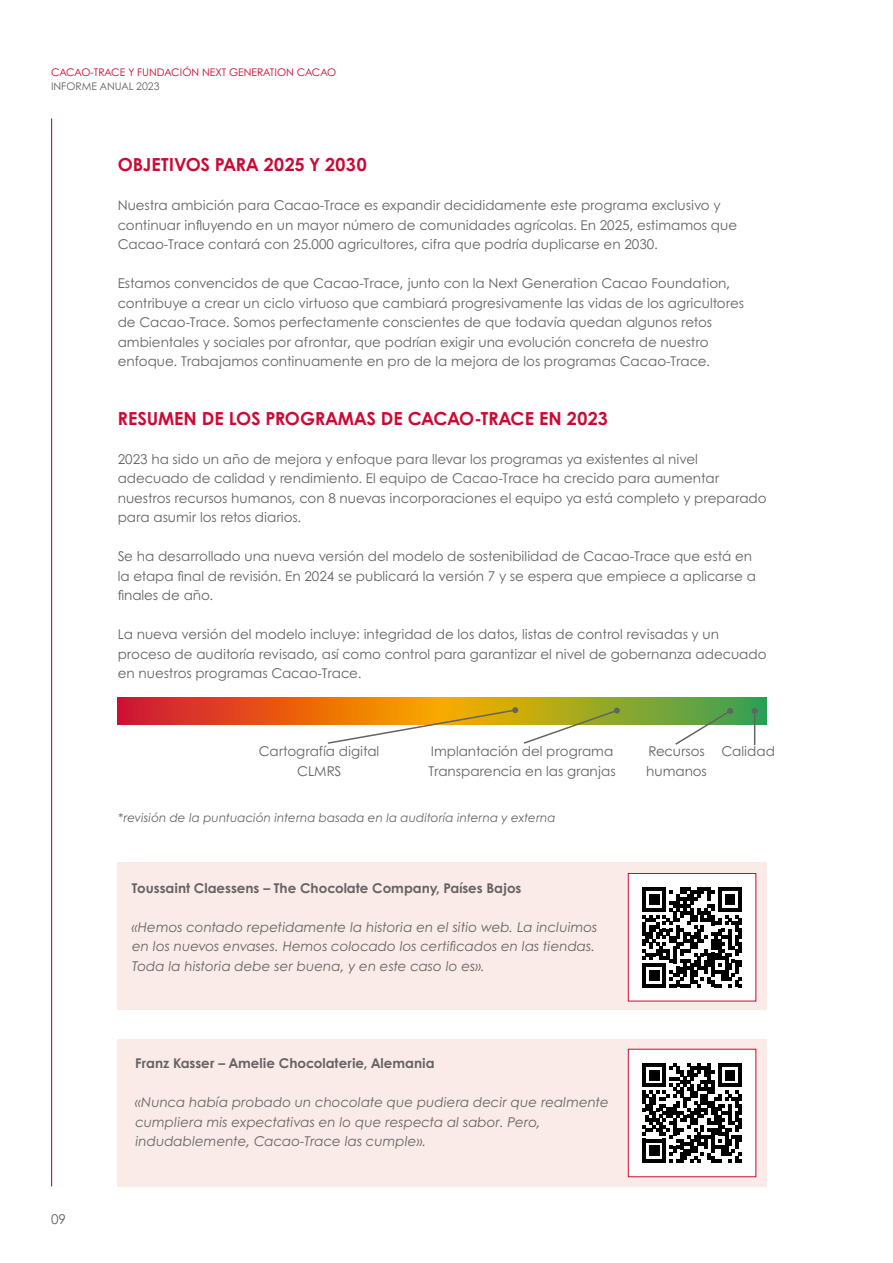
<style>
.page{position:relative;width:893px;height:1263px;background:#fff}
.page>*{position:absolute;margin:0;border:0;box-sizing:border-box;transform-origin:0 0}
.t1{font:700 18px "Century Gothic";color:#cc0935}
.t2{font:13.5px/19.5px "Century Gothic";color:#646363}
.t3{font:italic 13.5px/19.5px "Century Gothic";color:#646363}
.t4{font:700 13.5px "Century Gothic";color:#646363}
.t5{font:italic 12px "Century Gothic";color:#646363}
.t6{font:10.5px "Century Gothic";color:#cc0935}
.t7{font:10.5px "Century Gothic";color:#646363}
</style>
<div class="page">
<div style="left:118px;top:862px;width:649px;height:148px;background:#fbebe8"></div>
<div style="left:628px;top:873px;width:128px;height:128px;background:#fff"></div>
<svg style="left:642px;top:887px;width:100px;height:100px"></svg>
<div style="left:628px;top:873px;width:128px;height:128px;border:1px solid #cc0935"></div>
<svg style="left:118px;top:697px;width:649px;height:28px;background:#bc7122"></svg>
<svg style="left:674px;top:708px;width:59px;height:37px"></svg>
<svg style="left:326px;top:707px;width:294px;height:37px"></svg>
<hr style="left:754px;top:711px;width:1px;height:34px;background:#646363">
<svg style="left:752px;top:708px;width:6px;height:6px"></svg>
<div style="left:118px;top:1039px;width:649px;height:147px;background:#fbebe8"></div>
<div style="left:628px;top:1049px;width:128px;height:128px;background:#fff"></div>
<svg style="left:642px;top:1063px;width:100px;height:100px"></svg>
<hr style="left:51px;top:119px;width:1px;height:1067px;background:#cc0935">
<p class="t6" style="left:51px;top:66px;width:287px">CACAO-TRACE Y FUNDACIÓN NEXT GENERATION CACAO</p>
<p class="t7" style="left:51px;top:79px;width:110px">INFORME ANUAL 2023</p>
<h1 class="t1" style="left:118px;top:152px;width:251px">OBJETIVOS PARA 2025 Y 2030</h1>
<p class="t2" style="left:118px;top:195px;width:621px">Nuestra ambición para Cacao-Trace es expandir decididamente este programa exclusivo y continuar influyendo en un mayor número de comunidades agrícolas. En 2025, estimamos que<br>Cacao-Trace contará con 25.000 agricultores, cifra que podría duplicarse en 2030.</p>
<p class="t2" style="left:118px;top:273px;width:628px">Estamos convencidos de que Cacao-Trace, junto con la Next Generation Cacao Foundation, contribuye a crear un ciclo virtuoso que cambiará progresivamente las vidas de los agricultores de Cacao-Trace. Somos perfectamente conscientes de que todavía quedan algunos retos ambientales y sociales por afrontar, que podrían exigir una evolución concreta de nuestro enfoque. Trabajamos continuamente en pro de la mejora de los programas Cacao-Trace.</p>
<h1 class="t1" style="left:118px;top:406px;width:492px">RESUMEN DE LOS PROGRAMAS DE CACAO-TRACE EN 2023</h1>
<p class="t2" style="left:118px;top:449px;width:650px">2023 ha sido un año de mejora y enfoque para llevar los programas ya existentes al nivel adecuado de calidad y rendimiento. El equipo de Cacao-Trace ha crecido para aumentar nuestros recursos humanos, con 8 nuevas incorporaciones el equipo ya está completo y preparado para asumir los retos diarios.</p>
<p class="t2" style="left:118px;top:546px;width:640px">Se ha desarrollado una nueva versión del modelo de sostenibilidad de Cacao-Trace que está en la etapa final de revisión. En 2024 se publicará la versión 7 y se espera que empiece a aplicarse a finales de año.</p>
<p class="t2" style="left:118px;top:624px;width:650px">La nueva versión del modelo incluye: integridad de los datos, listas de control revisadas y un proceso de auditoría revisado, así como control para garantizar el nivel de gobernanza adecuado en nuestros programas Cacao-Trace.</p>
<p class="t2" style="left:51px;top:1209px;width:16px">09</p>
<p class="t2" style="left:259px;top:741px;width:122px">Cartografía digital</p>
<p class="t2" style="left:648px;top:741px;width:58px">Recursos</p>
<p class="t2" style="left:297px;top:761px;width:45px">CLMRS</p>
<p class="t2" style="left:646px;top:761px;width:62px">humanos</p>
<p class="t2" style="left:428px;top:741px;width:189px">Implantación del programa<br>Transparencia en las granjas</p>
<p class="t5" style="left:118px;top:811px;width:439px">*revisión de la puntuación interna basada en la auditoría interna y externa</p>
<p class="t2" style="left:722px;top:741px;width:55px">Calidad</p>
<p class="t4" style="left:132px;top:879px;width:391px">Toussaint Claessens – The Chocolate Company, Países Bajos</p>
<p class="t3" style="left:132px;top:917px;width:467px">«Hemos contado repetidamente la historia en el sitio web. La incluimos en los nuevos envases. Hemos colocado los certificados en las tiendas.<br>Toda la historia debe ser buena, y en este caso lo es».</p>
<p class="t4" style="left:135px;top:1054px;width:301px">Franz Kasser – Amelie Chocolaterie, Alemania</p>
<p class="t3" style="left:135px;top:1092px;width:475px">«Nunca había probado un chocolate que pudiera decir que realmente cumpliera mis expectativas en lo que respecta al sabor. Pero, indudablemente, Cacao-Trace las cumple».</p>
</div>
